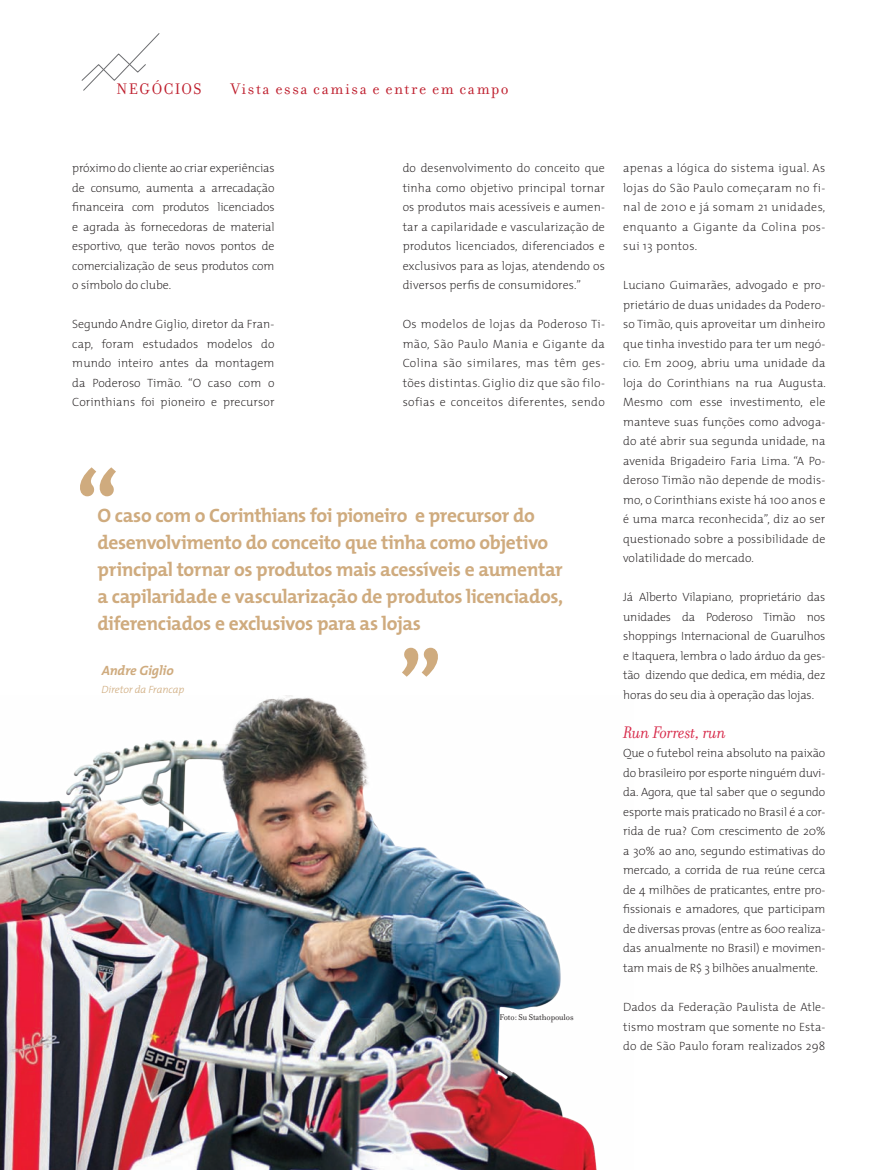
<style>
.page{position:relative;width:889px;height:1170px;background:#fff}
.page>*{position:absolute;margin:0;border:0;box-sizing:border-box;transform-origin:0 0}
.t1{font:700 90px "The Mix";color:#cfab7e}
.t2{font:700 19.5px/27px "The Mix";letter-spacing:-.02em;color:#cfab7e}
.t3{font:italic 18px "Filosofia OT";letter-spacing:-.01em;color:#d72949}
.t4{font:16.5px "Filosofia OT";letter-spacing:.095em;color:#be1d2c}
.t5{font:italic 700 13.5px "The Mix";letter-spacing:-.01em;color:#cfab7e}
.t6{font:200 12px/19.5px "The Mix";letter-spacing:.01em;color:#231f20;text-align:justify}
.t7{font:italic 300 10.5px "The Mix";letter-spacing:-.015em;color:#cfab7e}
.t8{font:9px "Filosofia OT";letter-spacing:-.01em;color:#231f20}
</style>
<div class="page">
<img style="left:0;top:695px;width:597px;height:474px">
<svg style="left:81px;top:33px;width:79px;height:58px"></svg>
<p class="t4" style="left:116px;top:80px;width:87px">NEGÓCIOS</p>
<p class="t4" style="left:231px;top:80px;width:279px">Vista essa camisa e entre em campo</p>
<p class="t6" style="left:72px;top:158px;width:204px">próximo do cliente ao criar experiências de consumo, aumenta a arrecadação financeira com produtos licenciados e agrada às fornecedoras de material esportivo, que terão novos pontos de comercialização de seus produtos com o símbolo do clube.</p>
<p class="t6" style="left:72px;top:314px;width:204px">Segundo Andre Giglio, diretor da Fran&shy;cap, foram estudados modelos do mundo inteiro antes da montagem da Poderoso Timão. “O caso com o Corinthians foi pioneiro e precursor</p>
<p class="t1" style="left:76px;top:429px;width:45px">“</p>
<p class="t6" style="left:403px;top:158px;width:204px">do desenvolvimento do conceito que tinha como objetivo principal tornar os produtos mais acessíveis e aumen&shy;tar a capilaridade e vascularização de produtos licenciados, diferenciados e exclusivos para as lojas, atendendo os diversos perfis de consumidores.”</p>
<p class="t6" style="left:403px;top:314px;width:204px">Os modelos de lojas da Poderoso Ti&shy;mão, São Paulo Mania e Gigante da Colina são similares, mas têm ges&shy;tões distintas. Giglio diz que são filo&shy;sofias e conceitos diferentes, sendo</p>
<p class="t2" style="left:98px;top:501px;width:467px">O caso com o Corinthians foi pioneiro e precursor do desenvolvimento do conceito que tinha como objetivo principal tornar os produtos mais acessíveis e aumentar a capilaridade e vascularização de produtos licenciados, diferenciados e exclusivos para as lojas</p>
<p class="t5" style="left:102px;top:658px;width:73px">Andre Giglio</p>
<p class="t7" style="left:101px;top:680px;width:84px">Diretor da Francap</p>
<p class="t1" style="left:442px;top:714px;width:45px;rotate:-180deg">“</p>
<p class="t8" style="left:499px;top:1012px;width:76px">Foto: Su Stathopoulos</p>
<p class="t6" style="left:623px;top:158px;width:204px">apenas a lógica do sistema igual. As lojas do São Paulo começaram no fi&shy;nal de 2010 e já somam 21 unidades, enquanto a Gigante da Colina pos&shy;sui 13 pontos.</p>
<p class="t6" style="left:623px;top:275px;width:204px">Luciano Guimarães, advogado e pro&shy;prietário de duas unidades da Podero&shy;so Timão, quis aproveitar um dinheiro que tinha investido para ter um negó&shy;cio. Em 2009, abriu uma unidade da loja do Corinthians na rua Augusta.<br>Mesmo com esse investimento, ele manteve suas funções como advoga&shy;do até abrir sua segunda unidade, na avenida Brigadeiro Faria Lima. “A Po&shy;deroso Timão não depende de modis&shy;mo, o Corinthians existe há 100 anos e é uma marca reconhecida”, diz ao ser questionado sobre a possibilidade de volatilidade do mercado.</p>
<p class="t6" style="left:623px;top:587px;width:204px">Já Alberto Vilapiano, proprietário das unidades da Poderoso Timão nos shoppings Internacional de Guarulhos e Itaquera, lembra o lado árduo da ges&shy;tão dizendo que dedica, em média, dez horas do seu dia à operação das lojas.</p>
<p class="t3" style="left:623px;top:722px;width:105px">Run Forrest, run</p>
<p class="t6" style="left:623px;top:743px;width:204px">Que o futebol reina absoluto na paixão do brasileiro por esporte ninguém duvi&shy;da. Agora, que tal saber que o segundo esporte mais praticado no Brasil é a cor&shy;rida de rua? Com crescimento de 20% a 30% ao ano, segundo estimativas do mercado, a corrida de rua reúne cerca de 4 milhões de praticantes, entre pro&shy;fissionais e amadores, que participam de diversas provas (entre as 600 realiza&shy;das anualmente no Brasil) e movimen&shy;tam mais de R$ 3 bilhões anualmente.</p>
<p class="t6" style="left:623px;top:996px;width:204px">Dados da Federação Paulista de Atle&shy;tismo mostram que somente no Esta&shy;do de São Paulo foram realizados 298</p>
</div>
